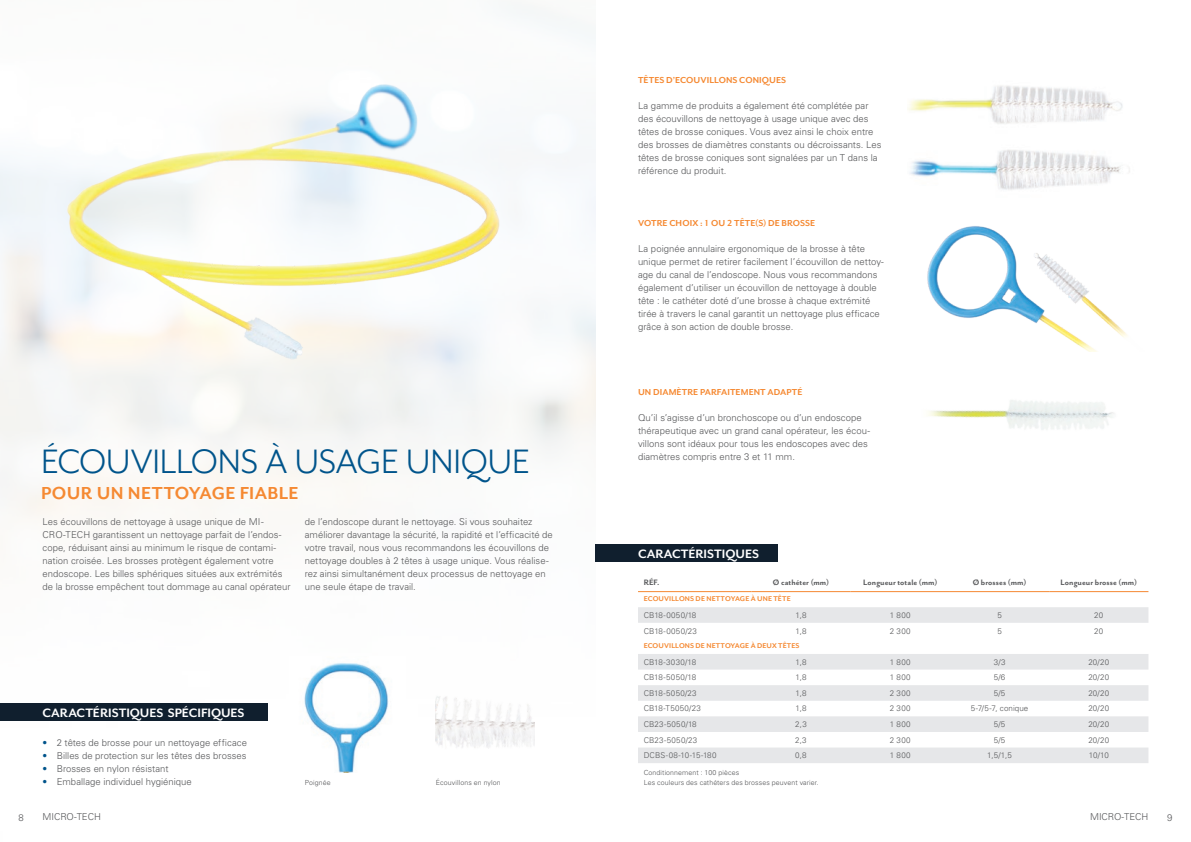
<style>
.page{position:relative;width:1191px;height:842px;background:#fff}
.page>*{position:absolute;margin:0;border:0;box-sizing:border-box;transform-origin:0 0}
.t1{font:39px "Mr Eaves San OT";letter-spacing:-.01em;color:#00548b}
.t2{font:700 20px "Mr Eaves San OT";letter-spacing:.02em;color:#f58932}
.t3{font:700 14px "Mr Eaves San OT";color:#fff}
.t4{font:700 10px "Mr Eaves San OT";letter-spacing:.005em;color:#f58932}
.t5{font:300 9.5px/13px "Univers LT Std";color:#57585a}
.t6{font:700 9px "Mr Eaves San OT";letter-spacing:.01em;color:#57585a}
.t7{font:300 8px "Univers LT Std";letter-spacing:.02em;color:#57585a}
.t8{font:700 8px "Mr Eaves San OT";letter-spacing:.015em;color:#f58932}
.t9{font:300 7px/10px "Univers LT Std";letter-spacing:.015em;color:#57585a}
.s1{color:#00548b}
</style>
<div class="page">
<img style="left:0;top:9px;width:595px;height:764px">
<img style="left:289px;top:656px;width:116px;height:116px">
<img style="left:436px;top:656px;width:98px;height:116px">
<img style="left:37px;top:62px;width:516px;height:328px">
<img style="left:907px;top:85px;width:216px;height:39px">
<img style="left:910px;top:150px;width:220px;height:40px">
<img style="left:928px;top:400px;width:186px;height:30px">
<img style="left:927px;top:226px;width:201px;height:126px">
<div style="left:0;top:703px;width:268px;height:17px;background:#101f2e"></div>
<div style="left:595px;top:545px;width:183px;height:17px;background:#101f2e"></div>
<div style="left:638px;top:607px;width:510px;height:16px;background:#e6e7e9"></div>
<svg style="left:638px;top:654px;width:510px;height:109px;fill:#e6e7e9"></svg>
<hr style="left:638px;top:591px;width:113px;height:1px;background:#f58932">
<hr style="left:751px;top:591px;width:99px;height:1px;background:#f58932">
<hr style="left:850px;top:591px;width:100px;height:1px;background:#f58932">
<hr style="left:950px;top:591px;width:99px;height:1px;background:#f58932">
<hr style="left:1049px;top:591px;width:99px;height:1px;background:#f58932">
<p class="t4" style="left:638px;top:75px;width:150px">TÊTES D’ECOUVILLONS CONIQUES</p>
<p class="t5" style="left:638px;top:99px;width:245px">La gamme de produits a également été complétée par des écouvillons de nettoyage à usage unique avec des têtes de brosse coniques. Vous avez ainsi le choix entre des brosses de diamètres constants ou décroissants. Les têtes de brosse coniques sont signalées par un T dans la référence du produit.</p>
<h1 class="t1" style="left:41px;top:440px;width:490px">ÉCOUVILLONS À USAGE UNIQUE</h1>
<h2 class="t2" style="left:41px;top:482px;width:259px">POUR UN NETTOYAGE FIABLE</h2>
<p class="t5" style="left:43px;top:515px;width:249px">Les écouvillons de nettoyage à usage unique de MI‑ CRO‑TECH garantissent un nettoyage parfait de l’endos‑ cope, réduisant ainsi au minimum le risque de contami‑ nation croisée. Les brosses protègent également votre endoscope. Les billes sphériques situées aux extrémités de la brosse empêchent tout dommage au canal opérateur</p>
<p class="t5" style="left:305px;top:515px;width:250px">de l’endoscope durant le nettoyage. Si vous souhaitez améliorer davantage la sécurité, la rapidité et l’efficacité de votre travail, nous vous recommandons les écouvillons de nettoyage doubles à 2 têtes à usage unique. Vous réalise‑ rez ainsi simultanément deux processus de nettoyage en une seule étape de travail.</p>
<h3 class="t3" style="left:43px;top:705px;width:203px">CARACTÉRISTIQUES SPÉCIFIQUES</h3>
<p class="t5" style="left:43px;top:736px;width:206px"><span class="s1">•</span> 2 têtes de brosse pour un nettoyage efficace</p>
<p class="t5" style="left:43px;top:749px;width:206px"><span class="s1">•</span> Billes de protection sur les têtes des brosses</p>
<p class="t5" style="left:43px;top:762px;width:128px"><span class="s1">•</span> Brosses en nylon résistant</p>
<p class="t5" style="left:43px;top:775px;width:151px"><span class="s1">•</span> Emballage individuel hygiénique</p>
<p class="t9" style="left:305px;top:777px;width:27px">Poignée</p>
<p class="t9" style="left:436px;top:778px;width:66px">Écouvillons en nylon</p>
<p class="t4" style="left:638px;top:218px;width:179px">VOTRE CHOIX : 1 OU 2 TÊTE(S) DE BROSSE</p>
<p class="t5" style="left:638px;top:242px;width:247px">La poignée annulaire ergonomique de la brosse à tête unique permet de retirer facilement l’écouvillon de nettoy‑ age du canal de l’endoscope. Nous vous recommandons également d’utiliser un écouvillon de nettoyage à double tête : le cathéter doté d’une brosse à chaque extrémité tirée à travers le canal garantit un nettoyage plus efficace grâce à son action de double brosse.</p>
<p class="t4" style="left:638px;top:387px;width:166px">UN DIAMÈTRE PARFAITEMENT ADAPTÉ</p>
<p class="t5" style="left:638px;top:411px;width:233px">Qu’il s’agisse d’un bronchoscope ou d’un endoscope thérapeutique avec un grand canal opérateur, les écou‑ villons sont idéaux pour tous les endoscopes avec des diamètres compris entre 3 et 11 mm.</p>
<h3 class="t3" style="left:638px;top:546px;width:122px">CARACTÉRISTIQUES</h3>
<p class="t6" style="left:643px;top:578px;width:17px">RÉF.</p>
<p class="t6" style="left:773px;top:578px;width:58px">Ø cathéter (mm)</p>
<p class="t6" style="left:863px;top:578px;width:76px">Longueur totale (mm)</p>
<p class="t6" style="left:972px;top:578px;width:55px">Ø brosses (mm)</p>
<p class="t6" style="left:1060px;top:578px;width:78px">Longueur brosse (mm)</p>
<p class="t8" style="left:643px;top:594px;width:148px">ECOUVILLONS DE NETTOYAGE À UNE TÊTE</p>
<p class="t7" style="left:643px;top:610px;width:54px">CB18-0050/18</p>
<p class="t7" style="left:795px;top:610px;width:13px">1,8</p>
<p class="t7" style="left:890px;top:610px;width:22px">1 800</p>
<p class="t7" style="left:997px;top:610px;width:6px">5</p>
<p class="t7" style="left:1094px;top:610px;width:11px">20</p>
<p class="t7" style="left:643px;top:626px;width:55px">CB18-0050/23</p>
<p class="t7" style="left:795px;top:626px;width:13px">1,8</p>
<p class="t7" style="left:890px;top:626px;width:22px">2 300</p>
<p class="t7" style="left:997px;top:626px;width:6px">5</p>
<p class="t7" style="left:1094px;top:626px;width:11px">20</p>
<p class="t8" style="left:643px;top:641px;width:157px">ECOUVILLONS DE NETTOYAGE À DEUX TÊTES</p>
<p class="t7" style="left:643px;top:657px;width:54px">CB18-3030/18</p>
<p class="t7" style="left:795px;top:657px;width:13px">1,8</p>
<p class="t7" style="left:890px;top:657px;width:22px">1 800</p>
<p class="t7" style="left:993px;top:657px;width:13px">3/3</p>
<p class="t7" style="left:1088px;top:657px;width:22px">20/20</p>
<p class="t7" style="left:643px;top:673px;width:54px">CB18-5050/18</p>
<p class="t7" style="left:795px;top:673px;width:13px">1,8</p>
<p class="t7" style="left:890px;top:673px;width:22px">1 800</p>
<p class="t7" style="left:993px;top:673px;width:13px">5/6</p>
<p class="t7" style="left:1088px;top:673px;width:22px">20/20</p>
<p class="t7" style="left:643px;top:688px;width:55px">CB18-5050/23</p>
<p class="t7" style="left:795px;top:688px;width:13px">1,8</p>
<p class="t7" style="left:890px;top:688px;width:22px">2 300</p>
<p class="t7" style="left:993px;top:688px;width:13px">5/5</p>
<p class="t7" style="left:1088px;top:688px;width:22px">20/20</p>
<p class="t7" style="left:643px;top:704px;width:59px">CB18-T5050/23</p>
<p class="t7" style="left:795px;top:704px;width:13px">1,8</p>
<p class="t7" style="left:890px;top:704px;width:22px">2 300</p>
<p class="t7" style="left:970px;top:704px;width:59px">5-7/5-7, conique</p>
<p class="t7" style="left:1088px;top:704px;width:22px">20/20</p>
<p class="t7" style="left:643px;top:719px;width:55px">CB23-5050/18</p>
<p class="t7" style="left:795px;top:719px;width:13px">2,3</p>
<p class="t7" style="left:890px;top:719px;width:22px">1 800</p>
<p class="t7" style="left:993px;top:719px;width:13px">5/5</p>
<p class="t7" style="left:1088px;top:719px;width:22px">20/20</p>
<p class="t7" style="left:643px;top:735px;width:55px">CB23-5050/23</p>
<p class="t7" style="left:795px;top:735px;width:13px">2,3</p>
<p class="t7" style="left:890px;top:735px;width:22px">2 300</p>
<p class="t7" style="left:993px;top:735px;width:13px">5/5</p>
<p class="t7" style="left:1088px;top:735px;width:22px">20/20</p>
<p class="t7" style="left:643px;top:751px;width:74px">DCBS-08-10-15-180</p>
<p class="t7" style="left:795px;top:751px;width:13px">0,8</p>
<p class="t7" style="left:890px;top:751px;width:22px">1 800</p>
<p class="t7" style="left:987px;top:751px;width:26px">1,5/1,5</p>
<p class="t7" style="left:1088px;top:751px;width:22px">10/10</p>
<p class="t9" style="left:643px;top:768px;width:177px">Conditionnement : 100 pièces<br>Les couleurs des cathéters des brosses peuvent varier.</p>
<p class="t5" style="left:19px;top:811px;width:7px">8</p>
<p class="t5" style="left:43px;top:811px;width:60px">MICRO-TECH</p>
<p class="t5" style="left:1090px;top:811px;width:60px">MICRO-TECH</p>
<p class="t5" style="left:1167px;top:811px;width:7px">9</p>
</div>
